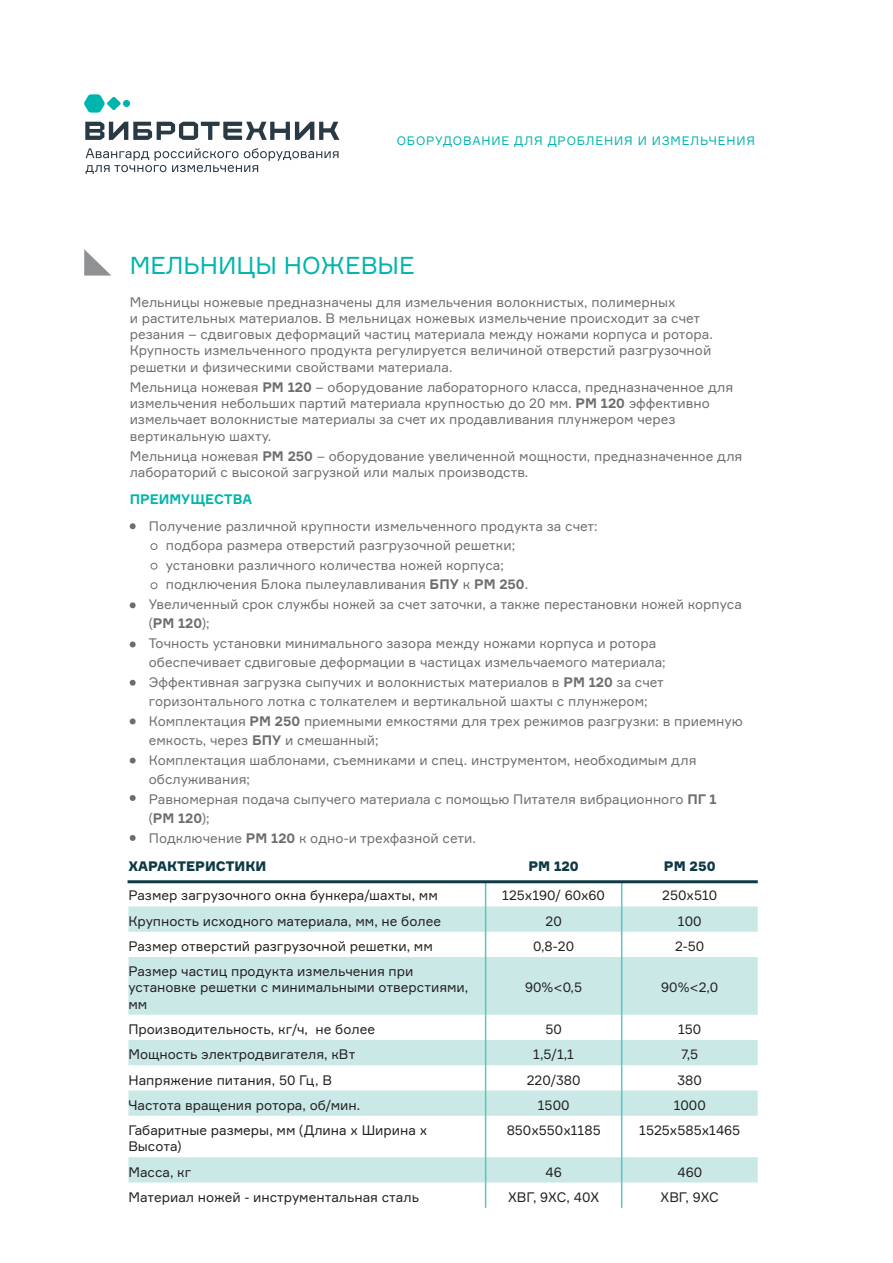
<style>
.page{position:relative;width:893px;height:1263px;background:#fff}
.page>*{position:absolute;margin:0;border:0;box-sizing:border-box;transform-origin:0 0}
.t1{font:24px "Formular";color:#00b5ac}
.t2{font:13.5px/16.2px "Formular";color:#6c6d70}
.t3{font:13.5px/16.2px "Formular";color:#231f20}
.t4{font:900 13.5px "Formular";color:#0e3a48}
.t5{font:700 13.5px "Formular";color:#6c6d70}
.t6{font:700 13.5px "Formular";color:#00b5ac}
.t7{font:12px "Formular";letter-spacing:.07em;color:#00b5ac}
.s1{font-weight:700}
.s2{font-weight:400}
</style>
<div class="page">
<svg style="left:85px;top:122px;width:254px;height:18px"></svg>
<svg style="left:84px;top:94px;width:46px;height:19px"></svg>
<svg style="left:86px;top:148px;width:253px;height:26px"></svg>
<svg style="left:84px;top:249px;width:27px;height:27px"></svg>
<div style="left:151px;top:543px;width:6px;height:7px;border:1px solid #6c6d70;border-radius:50%"></div>
<svg style="left:151px;top:563px;width:6px;height:6px"></svg>
<div style="left:151px;top:582px;width:6px;height:7px;border:1px solid #6c6d70;border-radius:50%"></div>
<svg style="left:130px;top:602px;width:6px;height:6px"></svg>
<svg style="left:130px;top:641px;width:6px;height:6px"></svg>
<svg style="left:130px;top:680px;width:6px;height:6px"></svg>
<svg style="left:130px;top:718px;width:6px;height:6px"></svg>
<svg style="left:130px;top:757px;width:6px;height:6px"></svg>
<svg style="left:130px;top:795px;width:6px;height:6px"></svg>
<svg style="left:130px;top:835px;width:6px;height:6px"></svg>
<svg style="left:130px;top:523px;width:6px;height:6px"></svg>
<svg style="left:128px;top:957px;width:630px;height:225px;fill:#c9e8e6"></svg>
<hr style="left:485px;top:957px;width:1px;height:58px;background:#5ac4bd">
<hr style="left:621px;top:957px;width:1px;height:58px;background:#5ac4bd">
<svg style="left:485px;top:1015px;width:1px;height:101px"></svg>
<svg style="left:621px;top:1015px;width:1px;height:101px"></svg>
<hr style="left:485px;top:1116px;width:1px;height:41px;background:#5ac4bd">
<hr style="left:621px;top:1116px;width:1px;height:41px;background:#5ac4bd">
<svg style="left:485px;top:1157px;width:1px;height:51px"></svg>
<svg style="left:621px;top:1157px;width:1px;height:51px"></svg>
<svg style="left:128px;top:883px;width:630px;height:74px"></svg>
<hr style="left:128px;top:880px;width:630px;height:3px;background:#0e3a48">
<p class="t7" style="left:397px;top:133px;width:360px">ОБОРУДОВАНИЕ ДЛЯ ДРОБЛЕНИЯ И ИЗМЕЛЬЧЕНИЯ</p>
<h1 class="t1" style="left:130px;top:251px;width:286px">МЕЛЬНИЦЫ НОЖЕВЫЕ</h1>
<p class="t2" style="left:130px;top:293px;width:585px">Мельницы ножевые предназначены для измельчения волокнистых, полимерных<br>и растительных материалов. В мельницах ножевых измельчение происходит за счет резания – сдвиговых деформаций частиц материала между ножами корпуса и ротора.<br>Крупность измельченного продукта регулируется величиной отверстий разгрузочной решетки и физическими свойствами материала.</p>
<p class="t2" style="left:130px;top:379px;width:605px">Мельница ножевая <span class="s1">РМ 120</span> – оборудование лабораторного класса, предназначенное для измельчения небольших партий материала крупностью до 20 мм. <span class="s1">РМ 120</span> эффективно измельчает волокнистые материалы за счет их продавливания плунжером через вертикальную шахту.</p>
<p class="t2" style="left:130px;top:448px;width:614px">Мельница ножевая <span class="s1">РМ 250</span> – оборудование увеличенной мощности, предназначенное для лабораторий с высокой загрузкой или малых производств.</p>
<p class="t6" style="left:130px;top:491px;width:124px">ПРЕИМУЩЕСТВА</p>
<p class="t2" style="left:149px;top:518px;width:450px">Получение различной крупности измельченного продукта за счет:</p>
<p class="t2" style="left:166px;top:537px;width:351px">подбора размера отверстий разгрузочной решетки;</p>
<p class="t2" style="left:166px;top:557px;width:339px">установки различного количества ножей корпуса;</p>
<p class="t2" style="left:166px;top:576px;width:364px">подключения Блока пылеулавливания <span class="s1">БПУ</span> к <span class="s1">РМ 250</span>.</p>
<p class="t2" style="left:149px;top:596px;width:594px">Увеличенный срок службы ножей за счет заточки, а также перестановки ножей корпуса</p>
<p class="t5" style="left:149px;top:615px;width:62px"><span class="s2">(</span>РМ 120<span class="s2">);</span></p>
<p class="t2" style="left:149px;top:635px;width:509px">Точность установки минимального зазора между ножами корпуса и ротора</p>
<p class="t2" style="left:149px;top:654px;width:518px">обеспечивает сдвиговые деформации в частицах измельчаемого материала;</p>
<p class="t2" style="left:149px;top:674px;width:517px">Эффективная загрузка сыпучих и волокнистых материалов в <span class="s1">РМ 120</span> за счет</p>
<p class="t2" style="left:149px;top:693px;width:500px">горизонтального лотка с толкателем и вертикальной шахты с плунжером;</p>
<p class="t2" style="left:149px;top:713px;width:595px">Комплектация <span class="s1">РМ 250</span> приемными емкостями для трех режимов разгрузки: в приемную</p>
<p class="t2" style="left:149px;top:732px;width:231px">емкость, через <span class="s1">БПУ</span> и смешанный;</p>
<p class="t2" style="left:149px;top:752px;width:549px">Комплектация шаблонами, съемниками и спец. инструментом, необходимым для</p>
<p class="t2" style="left:149px;top:771px;width:103px">обслуживания;</p>
<p class="t2" style="left:149px;top:790px;width:569px">Равномерная подача сыпучего материала с помощью Питателя вибрационного <span class="s1">ПГ 1</span></p>
<p class="t5" style="left:149px;top:810px;width:62px"><span class="s2">(</span>РМ 120<span class="s2">);</span></p>
<p class="t2" style="left:149px;top:829px;width:329px">Подключение <span class="s1">РМ 120</span> к одно-и трехфазной сети.</p>
<p class="t4" style="left:128px;top:857px;width:139px">ХАРАКТЕРИСТИКИ</p>
<p class="t4" style="left:528px;top:857px;width:52px">РМ 120</p>
<p class="t4" style="left:664px;top:857px;width:53px">РМ 250</p>
<p class="t3" style="left:128px;top:887px;width:311px">Размер загрузочного окна бункера/шахты, мм</p>
<p class="t3" style="left:502px;top:887px;width:104px">125х190/ 60х60</p>
<p class="t3" style="left:662px;top:887px;width:57px">250х510</p>
<p class="t3" style="left:128px;top:912px;width:314px">Крупность исходного материала, мм, не более</p>
<p class="t3" style="left:545px;top:912px;width:18px">20</p>
<p class="t3" style="left:678px;top:912px;width:25px">100</p>
<p class="t3" style="left:128px;top:938px;width:306px">Размер отверстий разгрузочной решетки, мм</p>
<p class="t3" style="left:533px;top:938px;width:42px">0,8-20</p>
<p class="t3" style="left:675px;top:938px;width:31px">2-50</p>
<p class="t3" style="left:128px;top:963px;width:341px">Размер частиц продукта измельчения при установке решетки с минимальными отверстиями, мм</p>
<p class="t3" style="left:525px;top:979px;width:58px">90%&lt;0,5</p>
<p class="t3" style="left:661px;top:979px;width:58px">90%&lt;2,0</p>
<p class="t3" style="left:128px;top:1021px;width:248px">Производительность, кг/ч, не более</p>
<p class="t3" style="left:545px;top:1021px;width:18px">50</p>
<p class="t3" style="left:678px;top:1021px;width:25px">150</p>
<p class="t3" style="left:128px;top:1046px;width:229px">Мощность электродвигателя, кВт</p>
<p class="t3" style="left:533px;top:1046px;width:42px">1,5/1,1</p>
<p class="t3" style="left:681px;top:1046px;width:19px">7,5</p>
<p class="t3" style="left:128px;top:1071px;width:205px">Напряжение питания, 50 Гц, В</p>
<p class="t3" style="left:527px;top:1071px;width:55px">220/380</p>
<p class="t3" style="left:678px;top:1071px;width:26px">380</p>
<p class="t3" style="left:128px;top:1096px;width:233px">Частота вращения ротора, об/мин.</p>
<p class="t3" style="left:538px;top:1096px;width:33px">1500</p>
<p class="t3" style="left:674px;top:1096px;width:34px">1000</p>
<p class="t3" style="left:128px;top:1122px;width:300px">Габаритные размеры, мм (Длина х Ширина х<br>Высота)</p>
<p class="t3" style="left:507px;top:1122px;width:96px">850х550х1185</p>
<p class="t3" style="left:639px;top:1122px;width:103px">1525х585х1465</p>
<p class="t3" style="left:128px;top:1163px;width:65px">Масса, кг</p>
<p class="t3" style="left:546px;top:1163px;width:18px">46</p>
<p class="t3" style="left:677px;top:1163px;width:26px">460</p>
<p class="t3" style="left:128px;top:1189px;width:292px">Материал ножей - инструментальная сталь</p>
<p class="t3" style="left:508px;top:1189px;width:93px">ХВГ, 9ХС, 40Х</p>
<p class="t3" style="left:661px;top:1189px;width:60px">ХВГ, 9ХС</p>
</div>
